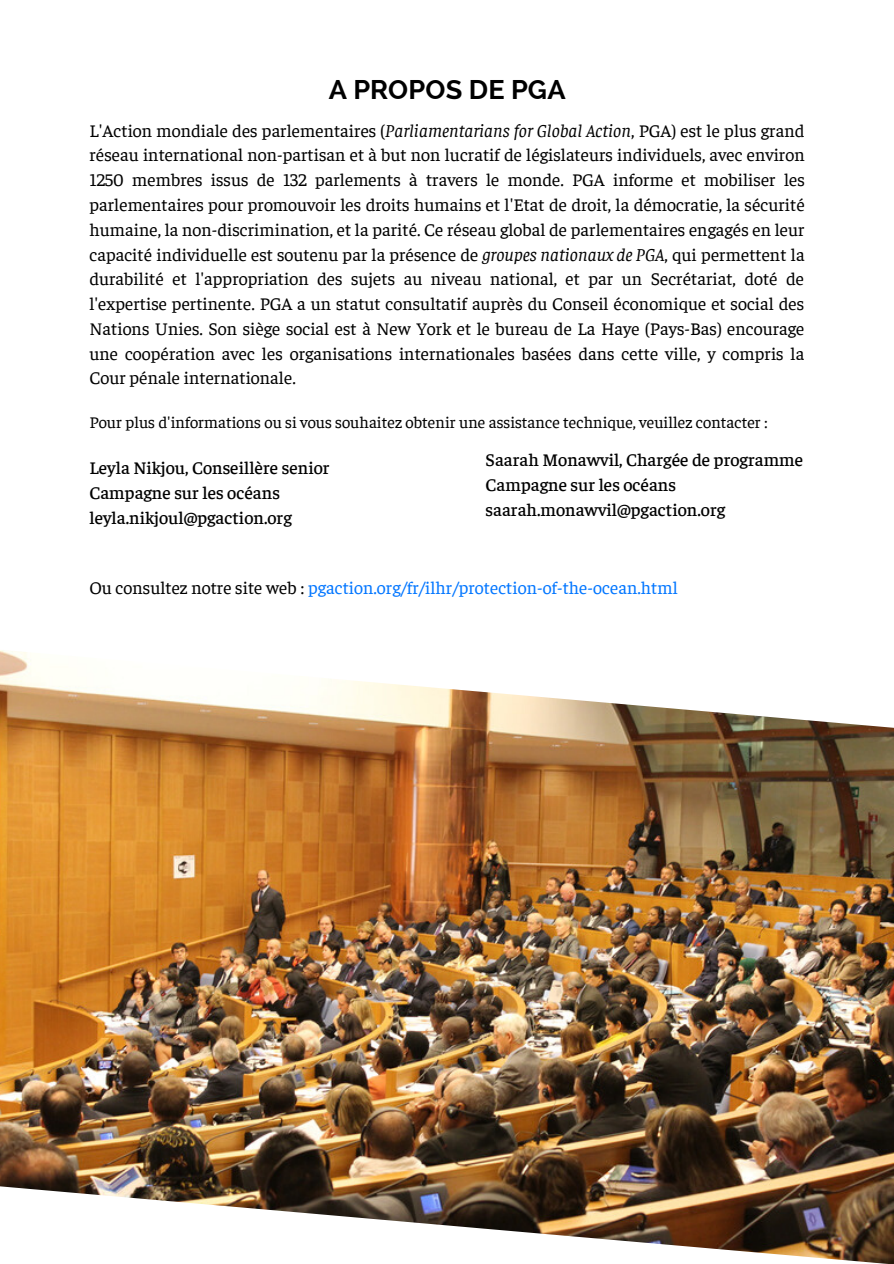
<style>
.page{position:relative;width:894px;height:1264px;background:#fff}
.page>*{position:absolute;margin:0;border:0;box-sizing:border-box;transform-origin:0 0}
.t1{font:700 27px "Raleway";color:#000}
.t2{font:18px/24.8px "Faustina";color:#000;text-align:justify}
.t3{font:500 18px/24.8px "Faustina";color:#000}
.t4{font:18px "Faustina";color:#0276ff}
.t5{font:16.5px "Faustina";color:#000}
.s1{font-style:italic}
.s2{color:#000}
</style>
<div class="page">
<img style="left:0;top:650px;width:893px;height:613px">
<h1 class="t1" style="left:328px;top:74px;width:238px">A PROPOS DE PGA</h1>
<p class="t2" style="left:89px;top:117px;width:716px">L'Action mondiale des parlementaires (<span class="s1">Parliamentarians for Global Action</span>, PGA) est le plus grand réseau international non-partisan et à but non lucratif de législateurs individuels, avec environ 1250 membres issus de 132 parlements à travers le monde. PGA informe et mobiliser les parlementaires pour promouvoir les droits humains et l'Etat de droit, la démocratie, la sécurité humaine, la non-discrimination, et la parité. Ce réseau global de parlementaires engagés en leur capacité individuelle est soutenu par la présence de <span class="s1">groupes nationaux de PGA</span>, qui permettent la durabilité et l'appropriation des sujets au niveau national, et par un Secrétariat, doté de l'expertise pertinente. PGA a un statut consultatif auprès du Conseil économique et social des Nations Unies. Son siège social est à New York et le bureau de La Haye (Pays-Bas) encourage une coopération avec les organisations internationales basées dans cette ville, y compris la Cour pénale internationale.</p>
<p class="t5" style="left:89px;top:410px;width:679px">Pour plus d'informations ou si vous souhaitez obtenir une assistance technique, veuillez contacter :</p>
<p class="t3" style="left:89px;top:454px;width:242px">Leyla Nikjou, Conseillère senior<br>Campagne sur les océans leyla.nikjoul@pgaction.org</p>
<p class="t3" style="left:485px;top:446px;width:319px">Saarah Monawvil, Chargée de programme<br>Campagne sur les océans saarah.monawvil@pgaction.org</p>
<p class="t4" style="left:89px;top:575px;width:589px"><span class="s2">Ou consultez notre site web :</span> pgaction.org/fr/ilhr/protection-of-the-ocean.html</p>
</div>
